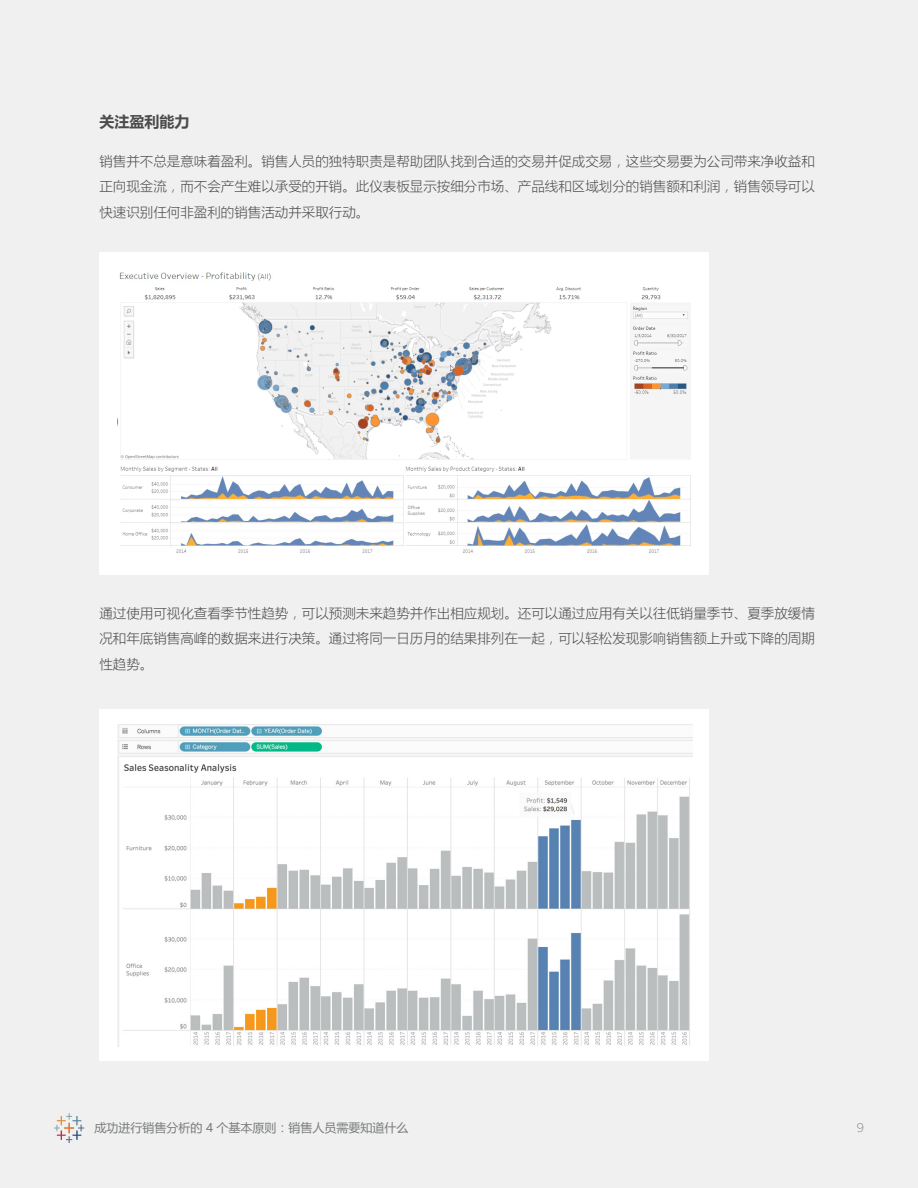
<style>
.page{position:relative;width:918px;height:1188px;background:#f0f0f0}
.page>*{position:absolute;margin:0;border:0;box-sizing:border-box;transform-origin:0 0}
.t1{font:700 15px "Microsoft Ya Hei";color:#4b4b4b}
.t2{font:300 13.5px/25.5px "Microsoft Ya Hei";color:#4b4b4b;text-align:justify}
.t3{font:12px "Microsoft Ya Hei";color:#757877}
.t4{font:300 12px "Benton Sans";color:#777877}
</style>
<div class="page">
<div style="left:99px;top:253px;width:610px;height:322px;background:#fff"></div>
<img style="left:117px;top:272px;width:574px;height:281px">
<div style="left:99px;top:709px;width:610px;height:352px;background:#fff"></div>
<img style="left:117px;top:725px;width:576px;height:322px">
<p class="t1" style="left:99px;top:111px;width:91px">关注盈利能力</p>
<p class="t2" style="left:99px;top:148px;width:717px">销售并不总是意味着盈利。销售人员的独特职责是帮助团队找到合适的交易并促成交易，这些交易要为公司带来净收益和正向现金流，而不会产生难以承受的开销。此仪表板显示按细分市场、产品线和区域划分的销售额和利润，销售领导可以快速识别任何非盈利的销售活动并采取行动。</p>
<p class="t2" style="left:99px;top:600px;width:717px">通过使用可视化查看季节性趋势，可以预测未来趋势并作出相应规划。还可以通过应用有关以往低销量季节、夏季放缓情况和年底销售高峰的数据来进行决策。通过将同一日历月的结果排列在一起，可以轻松发现影响销售额上升或下降的周期性趋势。</p>
<p class="t3" style="left:94px;top:1120px;width:316px">成功进行销售分析的 4 个基本原则：销售人员需要知道什么</p>
<p class="t4" style="left:857px;top:1121px;width:9px">9</p>
</div>
